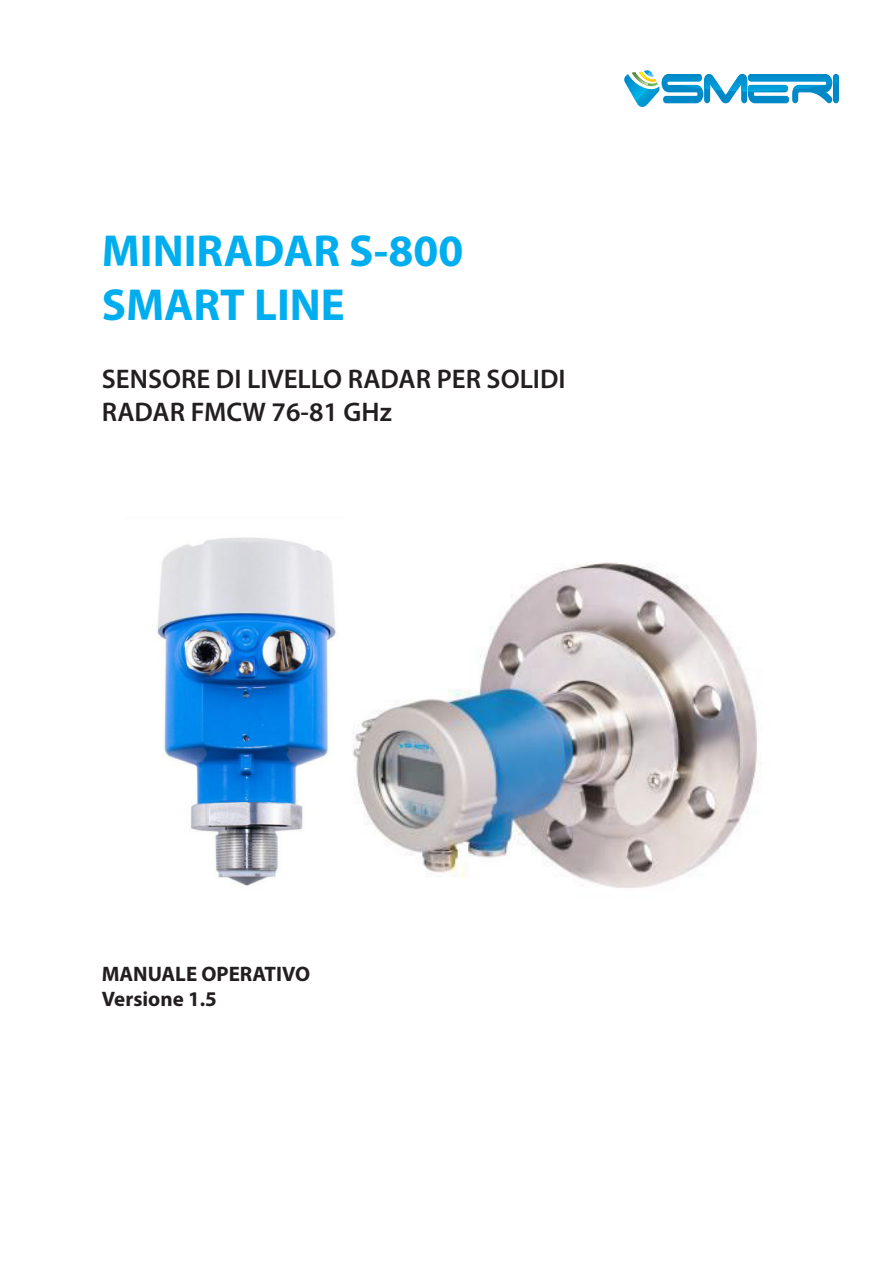
<style>
.page{position:relative;width:893px;height:1263px;background:#fff}
.page>*{position:absolute;margin:0;border:0;box-sizing:border-box;transform-origin:0 0}
.t1{font:700 45px/54px "Myriad Pro";color:#00aeef}
.t2{font:600 27px/32.4px "Myriad Pro";color:#231f20}
.t3{font:700 21px/25.2px "Myriad Pro";color:#231f20}
</style>
<div class="page">
<svg style="left:624px;top:70px;width:215px;height:37px"></svg>
<img style="left:352px;top:562px;width:405px;height:326px">
<img style="left:156px;top:537px;width:180px;height:349px">
<h1 class="t1" style="left:102px;top:222px;width:363px">MINIRADAR S-800<br>SMART LINE</h1>
<p class="t2" style="left:102px;top:362px;width:465px">SENSORE DI LIVELLO RADAR PER SOLIDI<br>RADAR FMCW 76-81 GHz</p>
<p class="t3" style="left:102px;top:961px;width:210px">MANUALE OPERATIVO<br>Versione 1.5</p>
</div>
